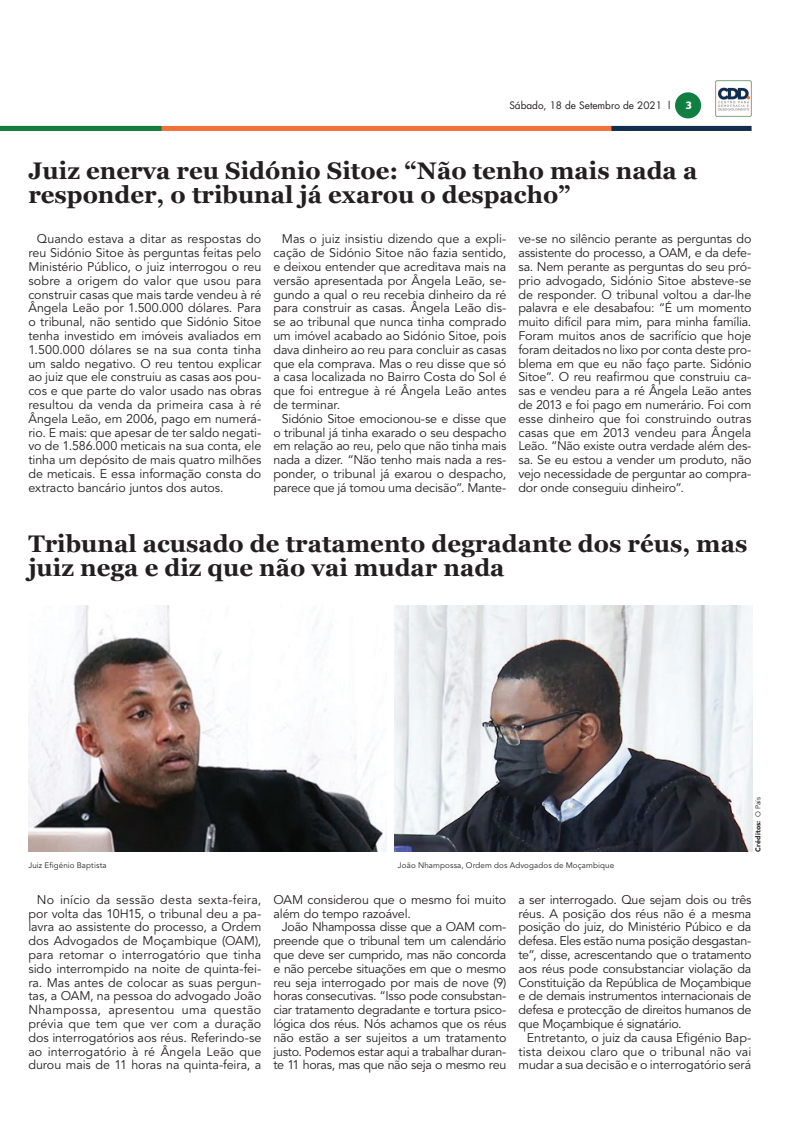
<style>
.page{position:relative;width:794px;height:1134px;background:#fff}
.page>*{position:absolute;margin:0;border:0;box-sizing:border-box;transform-origin:0 0}
.t1{font:700 24px/24px "Georgia";color:#231f20}
.t2{font:12.5px/13.8px "Avenir LT Std";letter-spacing:-.01em;color:#231f20;text-align:justify}
.t3{font:10px "Futura LT";color:#231f20}
.t4{font:700 10px "Popular";color:#fff}
.t5{font:8px "Avenir LT Std";letter-spacing:.015em;color:#231f20}
.t6{font:900 7px "Avenir LT Std";letter-spacing:.015em;color:#231f20}
.s1{font-weight:400}
</style>
<div class="page">
<div style="left:0;top:126px;width:751px;height:5px;background:#f37138"></div>
<div style="left:0;top:126px;width:162px;height:5px;background:#107f40"></div>
<div style="left:611px;top:126px;width:140px;height:5px;background:#102e4f"></div>
<div style="left:675px;top:92px;width:26px;height:26px;background:#107f40;border-radius:50%"></div>
<img style="left:716px;top:81px;width:35px;height:35px">
<img style="left:28px;top:605px;width:358px;height:247px">
<img style="left:394px;top:605px;width:358px;height:247px">
<p class="t3" style="left:509px;top:99px;width:162px">Sábado, 18 de Setembro de 2021 l</p>
<p class="t4" style="left:685px;top:98px;width:7px">3</p>
<h1 class="t1" style="left:28px;top:159px;width:670px">Juiz enerva reu Sidónio Sitoe: “Não tenho mais nada a responder, o tribunal já exarou o despacho”</h1>
<p class="t2" style="left:28px;top:232px;width:234px;text-indent:9px">Quando estava a ditar as respostas do reu Sidónio Sitoe às perguntas feitas pelo Ministério Público, o juiz interrogou o reu sobre a origem do valor que usou para construir casas que mais tarde vendeu à ré Ângela Leão por 1.500.000 dólares. Para o tribunal, não sentido que Sidónio Sitoe tenha investido em imóveis avaliados em 1.500.000 dólares se na sua conta tinha um saldo negativo. O reu tentou explicar ao juiz que ele construiu as casas aos pou&shy;cos e que parte do valor usado nas obras resultou da venda da primeira casa à ré Ângela Leão, em 2006, pago em numerá&shy;rio. E mais: que apesar de ter saldo negati&shy;vo de 1.586.000 meticais na sua conta, ele tinha um depósito de mais quatro milhões de meticais. E essa informação consta do extracto bancário juntos dos autos.</p>
<p class="t2" style="left:273px;top:232px;width:234px;text-indent:9px">Mas o juiz insistiu dizendo que a expli&shy;cação de Sidónio Sitoe não fazia sentido, e deixou entender que acreditava mais na versão apresentada por Ângela Leão, se&shy;gundo a qual o reu recebia dinheiro da ré para construir as casas. Ângela Leão dis&shy;se ao tribunal que nunca tinha comprado um imóvel acabado ao Sidónio Sitoe, pois dava dinheiro ao reu para concluir as casas que ela comprava. Mas o reu disse que só a casa localizada no Bairro Costa do Sol é que foi entregue à ré Ângela Leão antes de terminar.</p>
<p class="t2" style="left:518px;top:232px;width:234px">ve-se no silêncio perante as perguntas do assistente do processo, a OAM, e da defe&shy;sa. Nem perante as perguntas do seu pró&shy;prio advogado, Sidónio Sitoe absteve-se de responder. O tribunal voltou a dar-lhe palavra e ele desabafou: “É um momento muito difícil para mim, para minha família.<br>Foram muitos anos de sacrifício que hoje foram deitados no lixo por conta deste pro&shy;blema em que eu não faço parte. Sidónio Sitoe”. O reu reafirmou que construiu ca&shy;sas e vendeu para a ré Ângela Leão antes de 2013 e foi pago em numerário. Foi com esse dinheiro que foi construindo outras casas que em 2013 vendeu para Ângela Leão. “Não existe outra verdade além des&shy;sa. Se eu estou a vender um produto, não vejo necessidade de perguntar ao compra&shy;dor onde conseguiu dinheiro”.</p>
<h1 class="t1" style="left:28px;top:532px;width:720px">Tribunal acusado de tratamento degradante dos réus, mas juiz nega e diz que não vai mudar nada</h1>
<p class="t2" style="left:273px;top:412px;width:234px;text-indent:8px">Sidónio Sitoe emocionou-se e disse que o tribunal já tinha exarado o seu despacho em relação ao reu, pelo que não tinha mais nada a dizer. “Não tenho mais nada a res&shy;ponder, o tribunal já exarou o despacho, parece que já tomou uma decisão”. Mante-</p>
<p class="t5" style="left:28px;top:860px;width:80px">Juiz Efigénio Baptista</p>
<p class="t5" style="left:398px;top:860px;width:218px">João Nhampossa, Ordem dos Advogados de Moçambique</p>
<p class="t6" style="left:753px;top:852px;width:56px;rotate:-90deg">Créditos: <span class="s1">O País</span></p>
<p class="t2" style="left:28px;top:893px;width:234px;text-indent:9px">No início da sessão desta sexta-feira, por volta das 10H15, o tribunal deu a pa&shy;lavra ao assistente do processo, a Ordem dos Advogados de Moçambique (OAM), para retomar o interrogatório que tinha sido interrompido na noite de quinta-fei&shy;ra. Mas antes de colocar as suas pergun&shy;tas, a OAM, na pessoa do advogado João Nhampossa, apresentou uma questão prévia que tem que ver com a duração dos interrogatórios aos réus. Referindo-se ao interrogatório à ré Ângela Leão que durou mais de 11 horas na quinta-feira, a</p>
<p class="t2" style="left:273px;top:893px;width:234px">OAM considerou que o mesmo foi muito além do tempo razoável.</p>
<p class="t2" style="left:273px;top:920px;width:234px;text-indent:9px">João Nhampossa disse que a OAM com&shy;preende que o tribunal tem um calendário que deve ser cumprido, mas não concorda e não percebe situações em que o mesmo reu seja interrogado por mais de nove (9) horas consecutivas. “Isso pode consubstan&shy;ciar tratamento degradante e tortura psico&shy;lógica dos réus. Nós achamos que os réus não estão a ser sujeitos a um tratamento justo. Podemos estar aqui a trabalhar duran&shy;te 11 horas, mas que não seja o mesmo reu</p>
<p class="t2" style="left:518px;top:893px;width:234px">a ser interrogado. Que sejam dois ou três réus. A posição dos réus não é a mesma posição do juiz, do Ministério Púbico e da defesa. Eles estão numa posição desgastan&shy;te”, disse, acrescentando que o tratamento aos réus pode consubstanciar violação da Constituição da República de Moçambique e de demais instrumentos internacionais de defesa e protecção de direitos humanos de que Moçambique é signatário.</p>
<p class="t2" style="left:518px;top:1031px;width:234px;text-indent:9px">Entretanto, o juiz da causa Efigénio Bap&shy;tista deixou claro que o tribunal não vai mudar a sua decisão e o interrogatório será</p>
</div>
